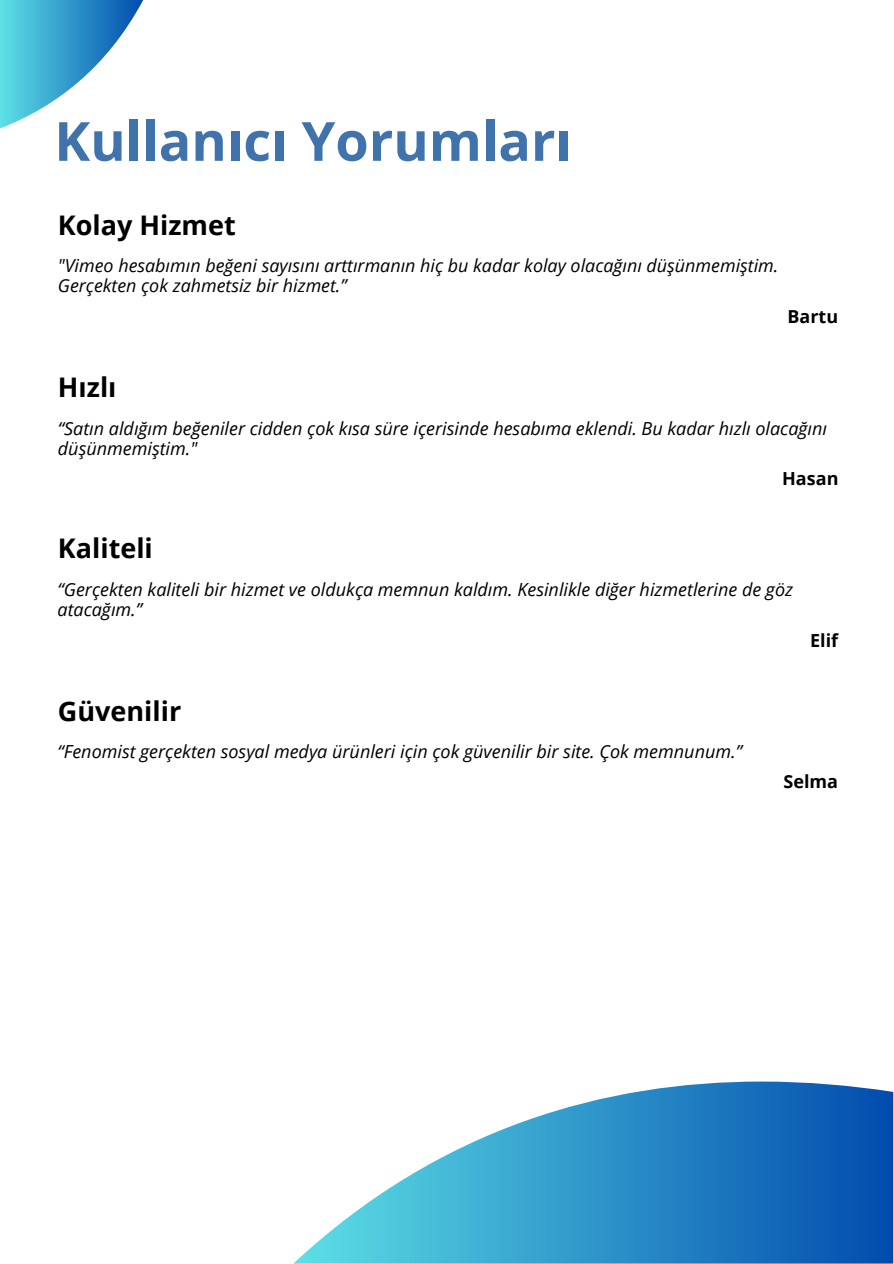
<style>
.page{position:relative;width:894px;height:1264px;background:#fff}
.page>*{position:absolute;margin:0;border:0;box-sizing:border-box;transform-origin:0 0}
.t1{font:700 54px "Open Sans";color:#4072ac}
.t2{font:700 27px "Open Sans";color:#000}
.t3{font:italic 18px/20.2px "Open Sans";color:#000}
.t4{font:700 18px "Open Sans";color:#000}
.t5{font:italic 17.85px/20.2px "Open Sans";color:#000}
.t6{font:700 17.85px "Open Sans";color:#000}
</style>
<div class="page">
<svg style="left:294px;top:1081px;width:599px;height:182px"></svg>
<svg style="left:0;top:0;width:143px;height:128px"></svg>
<h1 class="t1" style="left:54px;top:103px;width:519px">Kullanıcı Yorumları</h1>
<h2 class="t2" style="left:58px;top:206px;width:179px">Kolay Hizmet</h2>
<p class="t5" style="left:58px;top:255px;width:721px">"Vimeo hesabımın beğeni sayısını arttırmanın hiç bu kadar kolay olacağını düşünmemiştim.<br>Gerçekten çok zahmetsiz bir hizmet.”</p>
<p class="t6" style="left:787px;top:304px;width:52px">Bartu</p>
<h2 class="t2" style="left:58px;top:368px;width:60px">Hızlı</h2>
<p class="t3" style="left:58px;top:417px;width:770px">“Satın aldığım beğeniler cidden çok kısa süre içerisinde hesabıma eklendi. Bu kadar hızlı olacağını düşünmemiştim."</p>
<p class="t4" style="left:782px;top:466px;width:58px">Hasan</p>
<h2 class="t2" style="left:58px;top:529px;width:96px">Kaliteli</h2>
<p class="t3" style="left:58px;top:579px;width:736px">“Gerçekten kaliteli bir hizmet ve oldukça memnun kaldım. Kesinlikle diğer hizmetlerine de göz atacağım.”</p>
<p class="t4" style="left:809px;top:627px;width:30px">Elif</p>
<h2 class="t2" style="left:58px;top:691px;width:125px">Güvenilir</h2>
<p class="t3" style="left:58px;top:741px;width:685px">“Fenomist gerçekten sosyal medya ürünleri için çok güvenilir bir site. Çok memnunum.”</p>
<p class="t4" style="left:783px;top:769px;width:56px">Selma</p>
</div>
